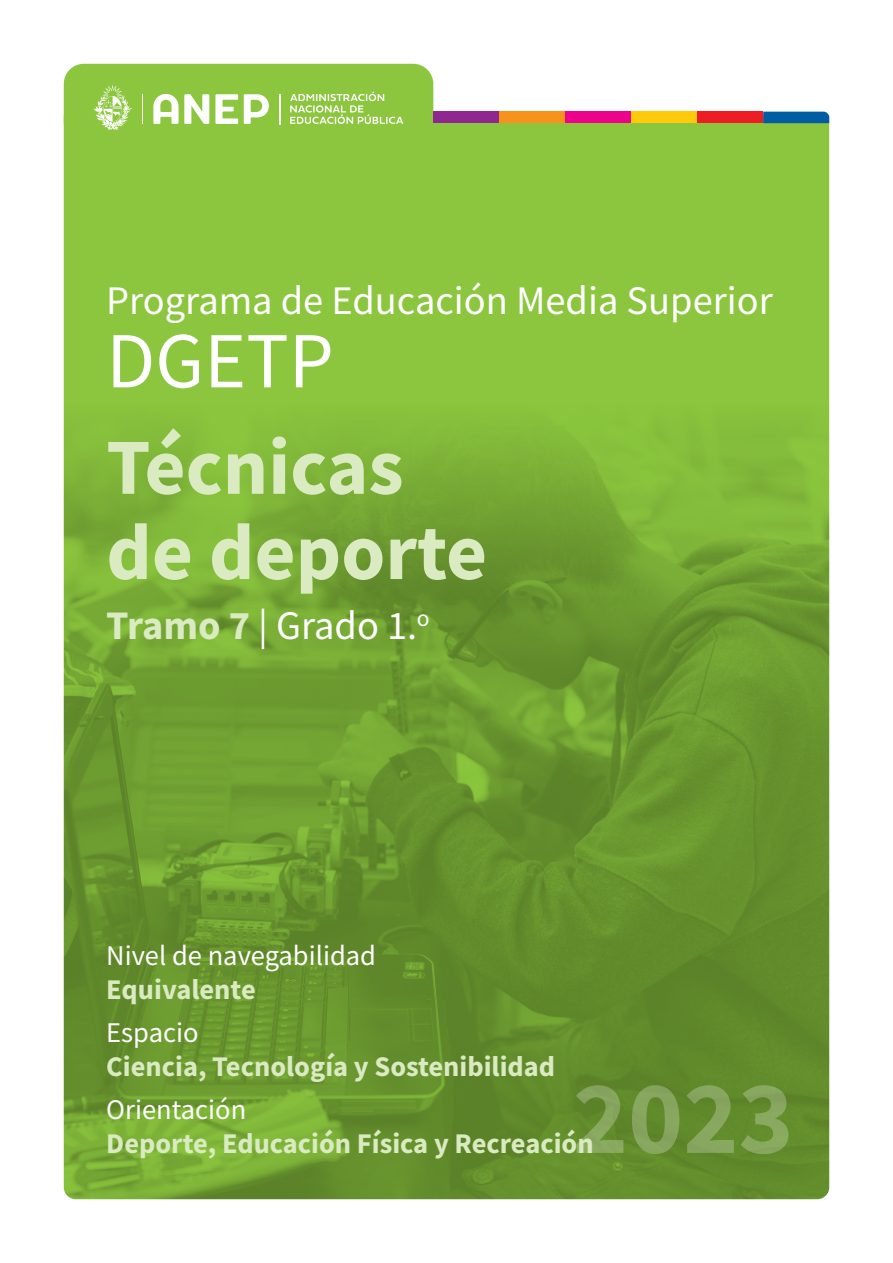
<style>
.page{position:relative;width:893px;height:1263px;background:#fff}
.page>*{position:absolute;margin:0;border:0;box-sizing:border-box;transform-origin:0 0}
.t1{font:700 79.5px/85.2px "Source Sans Pro";color:#daeac1}
.t2{font:79.5px "Source Sans Pro";color:#fff}
.t3{font:40.5px "Source Sans Pro";color:#fff}
.orientación_2{font:700 28.5px "Source Sans Pro";color:#daeac1}
.orientación_1{font:28.5px "Source Sans Pro";color:#fff}
.s1{font-weight:700;color:#daeac1}
</style>
<div class="page">
<div style="left:64px;top:123px;width:765px;height:281px;background:#8bc63e"></div>
<img style="left:64px;top:404px;width:765px;height:795px">
<svg style="left:64px;top:64px;width:369px;height:66px;background:#9cce5b"></svg>
<svg style="left:576px;top:1085px;width:212px;height:69px;background:#739743"></svg>
<div style="left:499px;top:112px;width:66px;height:11px;background:#f7931d"></div>
<div style="left:433px;top:112px;width:66px;height:11px;background:#90268f"></div>
<div style="left:565px;top:112px;width:66px;height:11px;background:#ed028c"></div>
<div style="left:631px;top:112px;width:66px;height:11px;background:#feca0a"></div>
<div style="left:697px;top:112px;width:66px;height:11px;background:#ee1d23"></div>
<svg style="left:763px;top:112px;width:66px;height:11px"></svg>
<p class="t3" style="left:106px;top:275px;width:668px">Programa de Educación Media Superior</p>
<p class="t2" style="left:106px;top:310px;width:229px">DGETP</p>
<p class="t1" style="left:106px;top:424px;width:382px">Técnicas de deporte</p>
<p class="t3" style="left:106px;top:600px;width:325px"><span class="s1">Tramo 7</span> | Grado 1.<sup>o</sup></p>
<p class="orientación_1" style="left:106px;top:937px;width:271px">Nivel de navegabilidad</p>
<p class="orientación_2" style="left:106px;top:970px;width:151px">Equivalente</p>
<p class="orientación_1" style="left:106px;top:1014px;width:94px">Espacio</p>
<p class="orientación_2" style="left:106px;top:1047px;width:450px">Ciencia, Tecnología y Sostenibilidad</p>
<p class="orientación_1" style="left:106px;top:1091px;width:141px">Orientación</p>
<p class="orientación_2" style="left:106px;top:1124px;width:489px">Deporte, Educación Física y Recreación</p>
</div>
